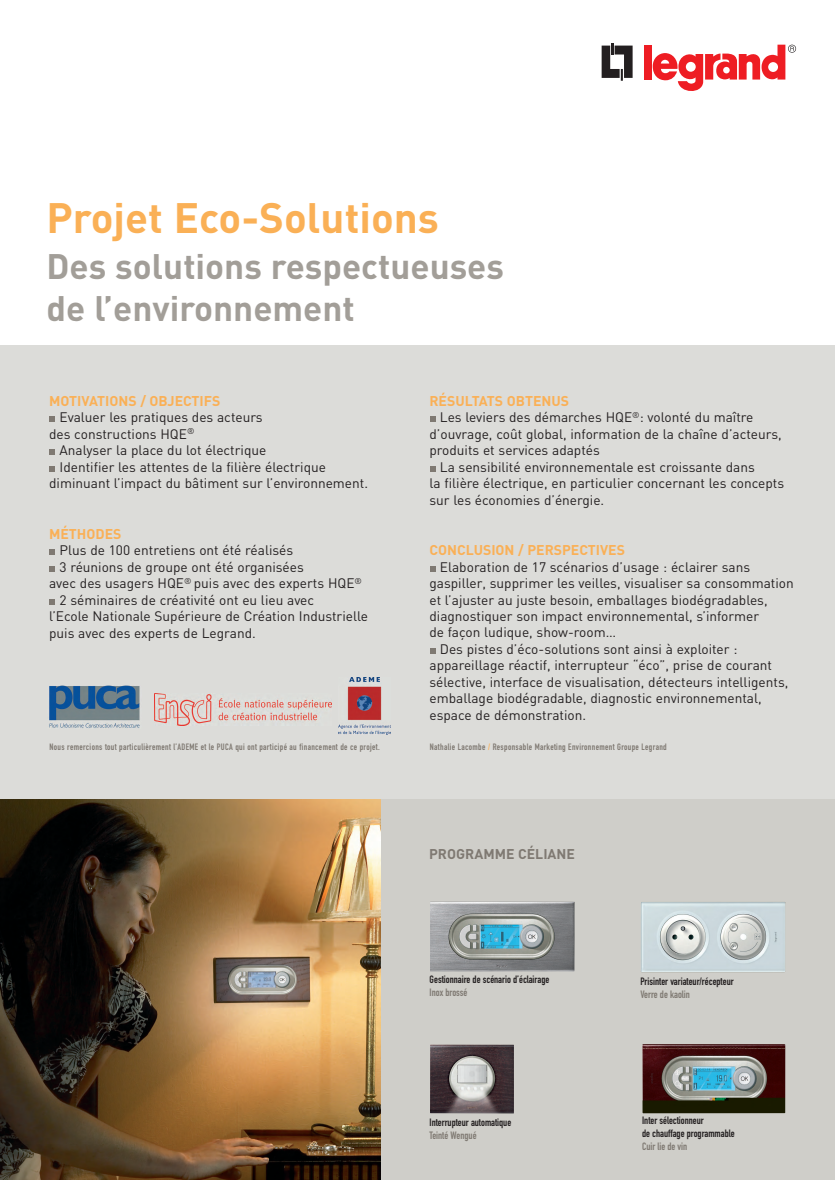
<style>
.page{position:relative;width:835px;height:1180px;background:#fff}
.page>*{position:absolute;margin:0;border:0;box-sizing:border-box;transform-origin:0 0}
.t1{font:700 42px "DIN";color:#fab056}
.t2{font:700 35px/42.1px "DIN";color:#a29e98}
.t3{font:700 14px "DIN";color:#fab056}
.t4{font:700 14px "DIN";color:#7f7972}
.t5{font:13.65px/16.4px "DIN";color:#231f20}
.t6{font:10.5px/12.6px "DIN Engschrift";color:#231f20}
.t7{font:10.5px "DIN Engschrift";color:#7f7972}
.t8{font:9.1px "DIN Engschrift";letter-spacing:.035em;color:#7f7972}
.s1{color:#fab056}
</style>
<div class="page">
<div style="left:0;top:345px;width:834px;height:454px;background:#dcdcd9"></div>
<div style="left:379px;top:799px;width:455px;height:381px;background:#cfcec9"></div>
<svg style="left:601px;top:43px;width:31px;height:38px"></svg>
<div style="left:643px;top:45px;width:8px;height:35px;background:#ee1d23"></div>
<svg style="left:652px;top:45px;width:144px;height:46px"></svg>
<img style="left:0;top:799px;width:380px;height:381px">
<img style="left:642px;top:1044px;width:143px;height:69px">
<img style="left:641px;top:902px;width:144px;height:70px">
<svg style="left:430px;top:648px;width:5px;height:6px"></svg>
<svg style="left:430px;top:566px;width:5px;height:6px"></svg>
<svg style="left:430px;top:466px;width:5px;height:5px"></svg>
<svg style="left:430px;top:416px;width:5px;height:6px"></svg>
<svg style="left:49px;top:599px;width:6px;height:5px"></svg>
<svg style="left:49px;top:566px;width:6px;height:6px"></svg>
<svg style="left:49px;top:549px;width:6px;height:6px"></svg>
<svg style="left:49px;top:466px;width:6px;height:5px"></svg>
<svg style="left:49px;top:449px;width:6px;height:6px"></svg>
<svg style="left:49px;top:416px;width:6px;height:6px"></svg>
<img style="left:338px;top:677px;width:52px;height:57px">
<img style="left:49px;top:686px;width:91px;height:42px">
<img style="left:154px;top:693px;width:177px;height:32px">
<img style="left:430px;top:901px;width:144px;height:70px">
<img style="left:430px;top:1044px;width:84px;height:69px">
<h1 class="t1" style="left:47px;top:203px;width:394px">Projet Eco-Solutions</h1>
<h2 class="t2" style="left:47px;top:249px;width:459px">Des solutions respectueuses de l’environnement</h2>
<p class="t3" style="left:49px;top:396px;width:173px">MOTIVATIONS / OBJECTIFS</p>
<p class="t5" style="left:49px;top:411px;width:215px;text-indent:10px">Evaluer les pratiques des acteurs des constructions HQE<sup>®</sup></p>
<p class="t5" style="left:59px;top:443px;width:208px">Analyser la place du lot électrique</p>
<p class="t5" style="left:59px;top:460px;width:268px">Identifier les attentes de la filière électrique</p>
<p class="t5" style="left:49px;top:476px;width:320px">diminuant l’impact du bâtiment sur l’environnement.</p>
<p class="t3" style="left:49px;top:529px;width:74px">MÉTHODES</p>
<p class="t5" style="left:59px;top:544px;width:235px">Plus de 100 entretiens ont été réalisés</p>
<p class="t5" style="left:59px;top:560px;width:246px">3 réunions de groupe ont été organisées</p>
<p class="t5" style="left:49px;top:576px;width:314px">avec des usagers HQE<sup>®</sup> puis avec des experts HQE<sup>®</sup></p>
<p class="t5" style="left:59px;top:593px;width:256px">2 séminaires de créativité ont eu lieu avec</p>
<p class="t5" style="left:49px;top:609px;width:320px">l’Ecole Nationale Supérieure de Création Industrielle</p>
<p class="t5" style="left:49px;top:626px;width:208px">puis avec des experts de Legrand.</p>
<p class="t3" style="left:429px;top:396px;width:141px">RÉSULTATS OBTENUS</p>
<p class="t5" style="left:440px;top:411px;width:315px">Les leviers des démarches HQE<sup>®</sup>: volonté du maître</p>
<p class="t5" style="left:429px;top:427px;width:354px">d’ouvrage, coût global, information de la chaîne d’acteurs,</p>
<p class="t5" style="left:429px;top:443px;width:172px">produits et services adaptés</p>
<p class="t5" style="left:440px;top:460px;width:316px">La sensibilité environnementale est croissante dans</p>
<p class="t5" style="left:429px;top:476px;width:356px">la filière électrique, en particulier concernant les concepts</p>
<p class="t5" style="left:429px;top:493px;width:176px">sur les économies d’énergie.</p>
<p class="t3" style="left:429px;top:545px;width:197px">CONCLUSION / PERSPECTIVES</p>
<p class="t5" style="left:440px;top:560px;width:312px">Elaboration de 17 scénarios d’usage : éclairer sans</p>
<p class="t5" style="left:429px;top:576px;width:366px">gaspiller, supprimer les veilles, visualiser sa consommation</p>
<p class="t5" style="left:429px;top:593px;width:339px">et l’ajuster au juste besoin, emballages biodégradables,</p>
<p class="t5" style="left:429px;top:609px;width:331px">diagnostiquer son impact environnemental, s’informer</p>
<p class="t5" style="left:429px;top:626px;width:188px">de façon ludique, show-room…</p>
<p class="t5" style="left:440px;top:642px;width:299px">Des pistes d’éco-solutions sont ainsi à exploiter :</p>
<p class="t5" style="left:429px;top:658px;width:344px">appareillage réactif, interrupteur “éco”, prise de courant</p>
<p class="t5" style="left:429px;top:675px;width:360px">sélective, interface de visualisation, détecteurs intelligents,</p>
<p class="t5" style="left:429px;top:691px;width:334px">emballage biodégradable, diagnostic environnemental,</p>
<p class="t5" style="left:429px;top:708px;width:158px">espace de démonstration.</p>
<p class="t8" style="left:49px;top:743px;width:332px">Nous remercions tout particulièrement l’ADEME et le PUCA qui ont participé au financement de ce projet.</p>
<p class="t8" style="left:430px;top:743px;width:238px">Nathalie Lacombe <span class="s1">/</span> Responsable Marketing Environnement Groupe Legrand</p>
<p class="t4" style="left:429px;top:849px;width:147px">PROGRAMME CÉLIANE</p>
<p class="t6" style="left:429px;top:974px;width:121px">Gestionnaire de scénario d’éclairage</p>
<p class="t7" style="left:429px;top:988px;width:39px">Inox brossé</p>
<p class="t6" style="left:429px;top:1117px;width:83px">Interrupteur automatique</p>
<p class="t7" style="left:429px;top:1131px;width:48px">Teinté Wengué</p>
<p class="t6" style="left:640px;top:976px;width:95px">Prisinter variateur/récepteur</p>
<p class="t7" style="left:640px;top:990px;width:51px">Verre de kaolin</p>
<p class="t6" style="left:642px;top:1115px;width:94px">Inter sélectionneur<br>de chauffage programmable</p>
<p class="t7" style="left:642px;top:1142px;width:47px">Cuir lie de vin</p>
</div>
